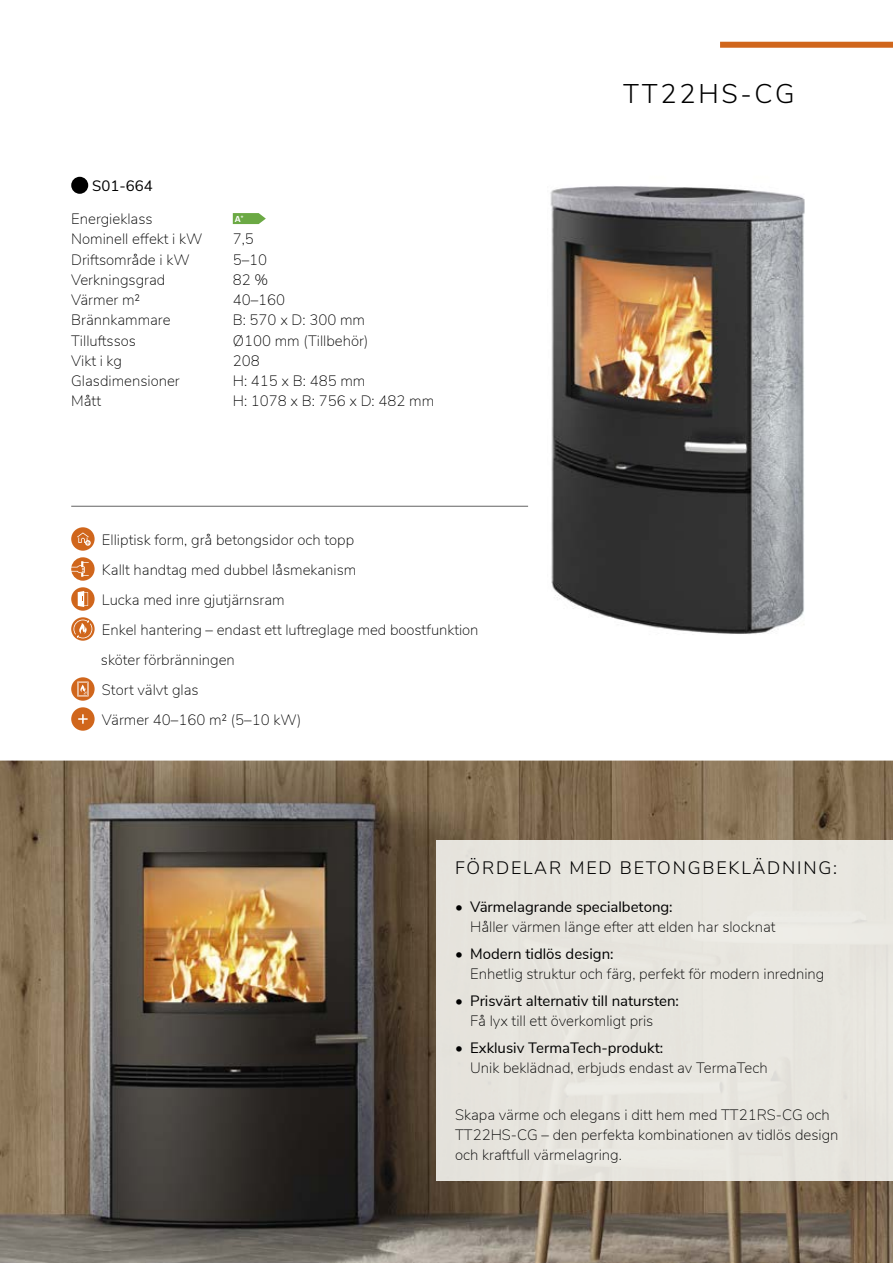
<style>
.page{position:relative;width:893px;height:1263px;background:#fff}
.page>*{position:absolute;margin:0;border:0;box-sizing:border-box;transform-origin:0 0}
.t1{font:300 27px "Nunito Sans";letter-spacing:.1em;color:#000}
.t2{font:300 18px "Nunito Sans";letter-spacing:.1em;color:#000}
.t3{font:200 15px/30px "Nunito Sans";color:#000}
.t4{font:15px/20.2px "Nunito Sans";color:#000}
.t5{font:700 8.4px "Univers";color:#fff}
.s1{font-weight:400}
.s2{font-weight:200}
</style>
<div class="page">
<div style="left:720px;top:42px;width:173px;height:6px;background:#d0661c"></div>
<img style="left:550px;top:186px;width:255px;height:448px">
<img style="left:0;top:760px;width:893px;height:503px">
<hr style="left:71px;top:506px;width:457px;height:1px;background:#636363">
<div style="left:436px;top:841px;width:457px;height:339px;background:#e7e5de"></div>
<svg style="left:71px;top:527px;width:24px;height:24px"></svg>
<svg style="left:71px;top:557px;width:24px;height:24px"></svg>
<svg style="left:71px;top:587px;width:24px;height:24px"></svg>
<svg style="left:71px;top:617px;width:24px;height:24px"></svg>
<svg style="left:71px;top:677px;width:24px;height:24px"></svg>
<svg style="left:71px;top:707px;width:24px;height:24px"></svg>
<div style="left:71px;top:177px;width:17px;height:17px;background:#000;border-radius:50%"></div>
<svg style="left:233px;top:213px;width:33px;height:11px"></svg>
<p class="t4" style="left:92px;top:175px;width:62px">S01-664</p>
<p class="t3" style="left:71px;top:203px;width:83px">Energieklass</p>
<p class="t5" style="left:235px;top:214px;width:10px">A<sup>+</sup></p>
<p class="t3" style="left:71px;top:223px;width:133px">Nominell effekt i kW</p>
<p class="t3" style="left:233px;top:223px;width:23px">7,5</p>
<p class="t3" style="left:71px;top:244px;width:120px">Driftsområde i kW</p>
<p class="t3" style="left:233px;top:244px;width:36px">5–10</p>
<p class="t3" style="left:71px;top:264px;width:96px">Verkningsgrad</p>
<p class="t3" style="left:233px;top:264px;width:37px">82 %</p>
<p class="t3" style="left:71px;top:284px;width:71px">Värmer m²</p>
<p class="t3" style="left:233px;top:284px;width:54px">40–160</p>
<p class="t3" style="left:71px;top:304px;width:101px">Brännkammare</p>
<p class="t3" style="left:233px;top:304px;width:134px">B: 570 x D: 300 mm</p>
<p class="t3" style="left:71px;top:325px;width:66px">Tilluftssos</p>
<p class="t3" style="left:233px;top:325px;width:137px">Ø100 mm (Tillbehör)</p>
<p class="t3" style="left:71px;top:345px;width:52px">Vikt i kg</p>
<p class="t3" style="left:233px;top:345px;width:28px">208</p>
<p class="t3" style="left:71px;top:365px;width:110px">Glasdimensioner</p>
<p class="t3" style="left:233px;top:365px;width:134px">H: 415 x B: 485 mm</p>
<p class="t3" style="left:71px;top:385px;width:32px">Mått</p>
<p class="t3" style="left:233px;top:385px;width:203px">H: 1078 x B: 756 x D: 482 mm</p>
<p class="t3" style="left:101px;top:524px;width:379px">Elliptisk form, grå betongsidor och topp<br>Kallt handtag med dubbel låsmekanism<br>Lucka med inre gjutjärnsram<br>Enkel hantering – endast ett luftreglage med boostfunktion sköter förbränningen<br>Stort välvt glas<br>Värmer 40–160 m² (5–10 kW)</p>
<h1 class="t1" style="left:623px;top:74px;width:173px">TT22HS-CG</h1>
<p class="t2" style="left:455px;top:854px;width:383px">FÖRDELAR MED BETONGBEKLÄDNING:</p>
<p class="t3" style="left:470px;top:896px;width:307px;line-height:20.2px;text-indent:-15px">• <span class="s1">Värmelagrande specialbetong:<br></span>Håller värmen länge efter att elden har slocknat</p>
<p class="t3" style="left:470px;top:943px;width:356px;line-height:20.2px;text-indent:-15px">• <span class="s1">Modern tidlös design:<br></span>Enhetlig struktur och färg, perfekt för modern inredning</p>
<p class="t4" style="left:470px;top:989px;width:210px;text-indent:-15px"><span class="s2">•</span> Prisvärt alternativ till natursten:<br><span class="s2">Få lyx till ett överkomligt pris</span></p>
<p class="t3" style="left:470px;top:1037px;width:299px;line-height:20.2px;text-indent:-15px">• <span class="s1">Exklusiv TermaTech-produkt:<br></span>Unik beklädnad, erbjuds endast av TermaTech</p>
<p class="t3" style="left:455px;top:1104px;width:385px;line-height:20.2px">Skapa värme och elegans i ditt hem med TT21RS-CG och<br>TT22HS-CG – den perfekta kombinationen av tidlös design och kraftfull värmelagring.</p>
</div>
